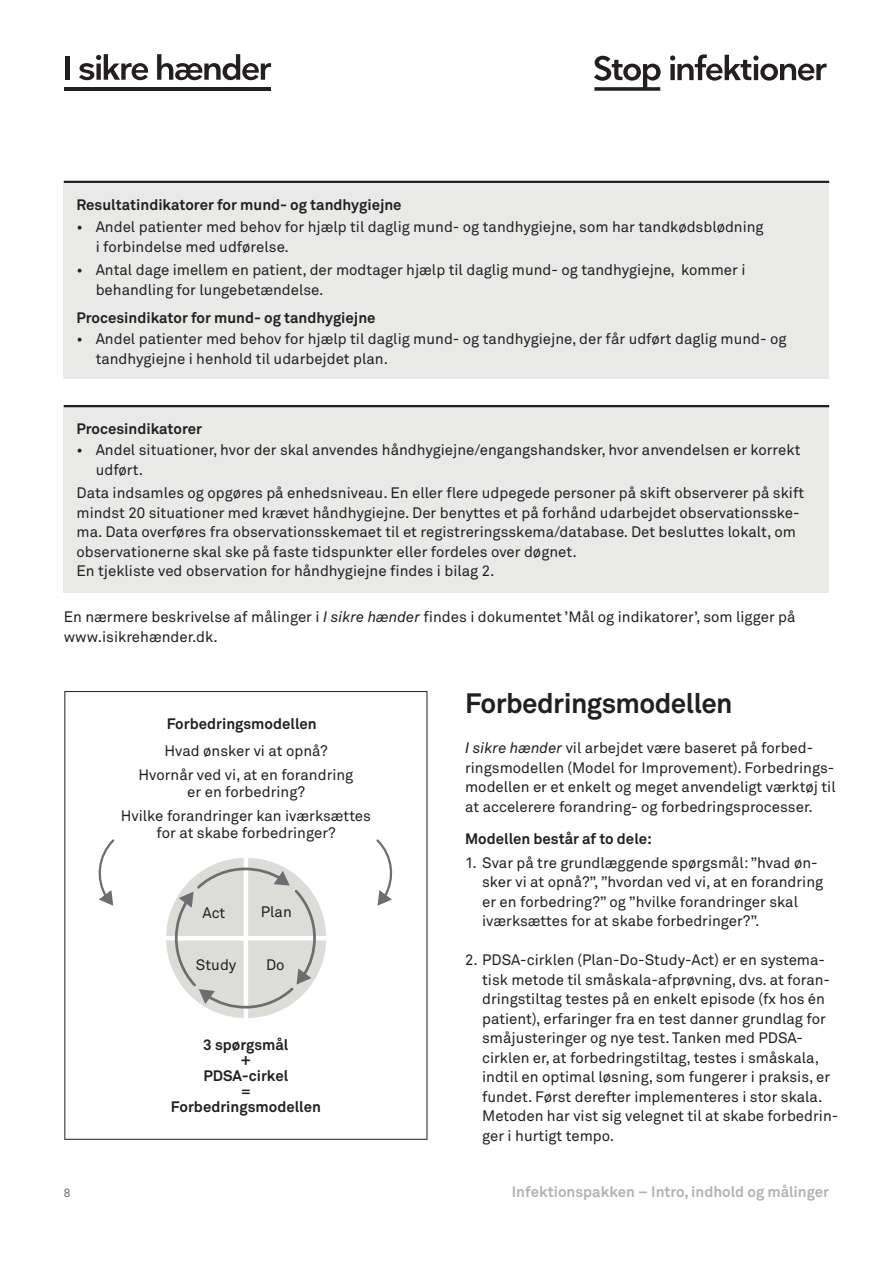
<style>
.page{position:relative;width:893px;height:1263px;background:#fff}
.page>*{position:absolute;margin:0;border:0;box-sizing:border-box;transform-origin:0 0}
.t1{font:700 27.75px "Akkurat";letter-spacing:-.02em;color:#231f20}
.t2{font:15px/19.5px "Akkurat";color:#231f20}
.t3{font:700 15px/15.5px "Akkurat";color:#231f20;text-align:center}
.t4{font:700 15px "Akkurat";color:#b2b3b7}
.t5{font:12px "Akkurat";color:#6c6d70}
.s1{font-style:italic}
</style>
<div class="page">
<hr style="left:65px;top:87px;width:206px;height:3px;background:#231f20">
<div style="left:65px;top:56px;width:5px;height:24px;background:#231f20"></div>
<svg style="left:79px;top:54px;width:69px;height:26px"></svg>
<svg style="left:157px;top:54px;width:114px;height:26px"></svg>
<svg style="left:594px;top:54px;width:233px;height:37px"></svg>
<div style="left:64px;top:405px;width:765px;height:187px;background:#e9e9e8"></div>
<hr style="left:64px;top:405px;width:765px;height:2px;background:#231f20">
<svg style="left:166px;top:858px;width:160px;height:160px"></svg>
<svg style="left:98px;top:839px;width:17px;height:67px"></svg>
<svg style="left:376px;top:839px;width:17px;height:67px"></svg>
<div style="left:64px;top:182px;width:765px;height:196px;background:#e9e9e8"></div>
<hr style="left:64px;top:181px;width:765px;height:2px;background:#231f20">
<p class="t3" style="left:77px;top:197px;width:327px">Resultatindikatorer for mund- og tandhygiejne</p>
<p class="t2" style="left:96px;top:217px;width:669px;text-indent:-19px">• Andel patienter med behov for hjælp til daglig mund- og tandhygiejne, som har tandkødsblødning i forbindelse med udførelse.</p>
<p class="t2" style="left:96px;top:261px;width:651px;text-indent:-19px">• Antal dage imellem en patient, der modtager hjælp til daglig mund- og tandhygiejne, kommer i behandling for lungebetændelse.</p>
<p class="t3" style="left:77px;top:310px;width:301px">Procesindikator for mund- og tandhygiejne</p>
<p class="t2" style="left:96px;top:330px;width:692px;text-indent:-19px">• Andel patienter med behov for hjælp til daglig mund- og tandhygiejne, der får udført daglig mund- og tandhygiejne i henhold til udarbejdet plan.</p>
<p class="t3" style="left:77px;top:421px;width:127px">Procesindikatorer</p>
<p class="t2" style="left:96px;top:441px;width:706px;text-indent:-19px">• Andel situationer, hvor der skal anvendes håndhygiejne/engangshandsker, hvor anvendelsen er korrekt udført.</p>
<p class="t2" style="left:77px;top:484px;width:729px">Data indsamles og opgøres på enhedsniveau. En eller flere udpegede personer på skift observerer på skift mindst 20 situationer med krævet håndhygiejne. Der benyttes et på forhånd udarbejdet observationsske&shy;ma. Data overføres fra observationsskemaet til et registreringsskema/database. Det besluttes lokalt, om observationerne skal ske på faste tidspunkter eller fordeles over døgnet.<br>En tjekliste ved observation for håndhygiejne findes i bilag 2.</p>
<p class="t2" style="left:64px;top:608px;width:733px">En nærmere beskrivelse af målinger i <span class="s1">I sikre hænder</span> findes i dokumentet ’Mål og indikatorer’, som ligger på www.isikrehænder.dk.</p>
<p class="t3" style="left:167px;top:716px;width:152px">Forbedringsmodellen</p>
<p class="t2" style="left:138px;top:740px;width:216px;line-height:23.7px;text-align:center">Hvad ønsker vi at opnå?<br>Hvornår ved vi, at en forandring</p>
<p class="t2" style="left:121px;top:780px;width:252px;line-height:23.7px;text-align:center">er en forbedring?<br>Hvilke forandringer kan iværksættes</p>
<p class="t2" style="left:157px;top:823px;width:181px">for at skabe forbedringer?</p>
<p class="t2" style="left:202px;top:904px;width:24px">Act</p>
<p class="t2" style="left:261px;top:902px;width:32px">Plan</p>
<p class="t2" style="left:196px;top:956px;width:42px">Study</p>
<p class="t2" style="left:266px;top:956px;width:20px">Do</p>
<p class="t3" style="left:171px;top:1037px;width:152px">3 spørgsmål<br>+<br>PDSA-cirkel<br>=<br>Forbedringsmodellen</p>
<h1 class="t1" style="left:465px;top:685px;width:269px">Forbedringsmodellen</h1>
<p class="t2" style="left:465px;top:739px;width:372px"><span class="s1">I sikre hænder</span> vil arbejdet være baseret på forbed&shy;ringsmodellen (Model for Improvement). Forbedrings&shy;modellen er et enkelt og meget anvendeligt værktøj til at accelerere forandring- og forbedringsprocesser.</p>
<p class="t3" style="left:465px;top:831px;width:188px">Modellen består af to dele:</p>
<p class="t2" style="left:482px;top:853px;width:343px;text-indent:-17px">1. Svar på tre grundlæggende spørgsmål: ”hvad øn&shy;sker vi at opnå?”, ”hvordan ved vi, at en forandring er en forbedring?” og ”hvilke forandringer skal iværksættes for at skabe forbedringer?”.</p>
<p class="t2" style="left:482px;top:951px;width:358px;text-indent:-17px">2. PDSA-cirklen (Plan-Do-Study-Act) er en systema&shy;tisk metode til småskala-afprøvning, dvs. at foran&shy;dringstiltag testes på en enkelt episode (fx hos én patient), erfaringer fra en test danner grundlag for småjusteringer og nye test. Tanken med PDSA&shy;cirklen er, at forbedringstiltag, testes i småskala, indtil en optimal løsning, som fungerer i praksis, er fundet. Først derefter implementeres i stor skala.<br>Metoden har vist sig velegnet til at skabe forbedrin&shy;ger i hurtigt tempo.</p>
<p class="t5" style="left:64px;top:1185px;width:8px">8</p>
<p class="t4" style="left:512px;top:1182px;width:319px">Infektionspakken – Intro, indhold og målinger</p>
</div>
